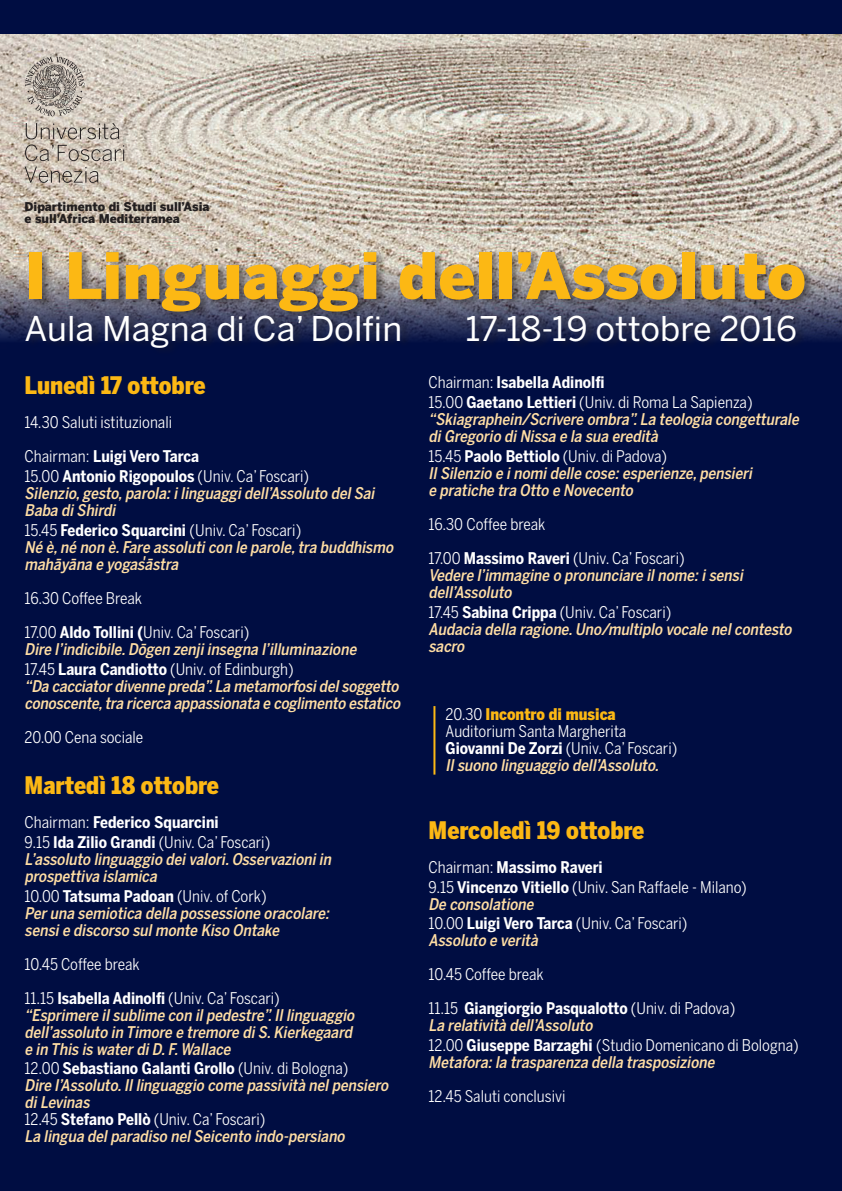
<style>
.page{position:relative;width:842px;height:1191px;background:#000d42}
.page>*{position:absolute;margin:0;border:0;box-sizing:border-box;transform-origin:0 0}
.t1{font:900 63.2px "Benton Sans";color:#fcb814}
.t2{font:33.8px "Benton Sans";color:#fff}
.t3{font:900 24px "Benton Sans Cond";color:#fcb814}
.t4{font:italic 500 16px/17px "Benton Sans Cond";color:#ffdea4}
.t5{font:16px/34px "Benton Sans Cond";color:#fff}
.t6{font:700 16px/19.8px "Benton Sans Cond";color:#fff}
.t7{font:900 12px/12px "Benton Sans";color:#231f20}
.s1{font-weight:700}
.s2{font-weight:400;font-style:normal;color:#fff}
.s3{font-weight:700;font-style:normal;color:#fff}
.s4{font-weight:400}
.s5{font-weight:900;color:#fcb814}
.s6{font-weight:500;font-style:italic;color:#ffdea4}
</style>
<div class="page">
<img style="left:0;top:34px;width:842px;height:306px">
<div style="left:25px;top:248px;width:791px;height:108px;background:#231f20;opacity:.5"></div>
<svg style="left:25px;top:57px;width:59px;height:59px;background:#aca49b"></svg>
<svg style="left:25px;top:123px;width:99px;height:60px;background:#b9afa3"></svg>
<hr style="left:433px;top:706px;width:2px;height:68px;background:#fcb814">
<p class="t7" style="left:25px;top:200px;width:186px">Dipartimento di Studi sull’Asia e sull’Africa Mediterranea</p>
<h1 class="t1" style="left:25px;top:238px;width:783px">I Linguaggi dell’Assoluto</h1>
<h2 class="t2" style="left:25px;top:309px;width:379px">Aula Magna di Ca’ Dolfin</h2>
<h2 class="t2" style="left:465px;top:309px;width:333px">17-18-19 ottobre 2016</h2>
<h3 class="t3" style="left:25px;top:371px;width:183px">Lunedì 17 ottobre</h3>
<p class="t5" style="left:25px;top:405px;width:176px">14.30 Saluti istituzionali<br>Chairman: <span class="s1">Luigi Vero Tarca</span></p>
<p class="t4" style="left:25px;top:467px;width:355px"><span class="s2">15.00</span> <span class="s3">Antonio Rigopoulos</span> <span class="s2">(Univ. Ca’ Foscari)<br></span>Silenzio,gesto,parola:ilinguaggidell’Assoluto delSai<br>Baba diShirdi</p>
<p class="t4" style="left:25px;top:521px;width:373px"><span class="s2">15.45</span> <span class="s3">Federico Squarcini</span> <span class="s2">(Univ. Ca’ Foscari)<br></span>Né è,né non è.Fare assoluticon le parole,tra buddhismo maha¯ya¯na e yogas'a¯stra</p>
<p class="t5" style="left:25px;top:581px;width:226px">16.30 Coffee Break<br>17.00 <span class="s1">Aldo Tollini (</span>Univ. Ca’ Foscari)</p>
<p class="t4" style="left:25px;top:639px;width:337px;line-height:19.8px">Dire l’indicibile.Do¯gen zenjiinsegna l’illuminazione<br><span class="s2">17.45</span> <span class="s3">Laura Candiotto</span> <span class="s2">(Univ. of Edinburgh)</span></p>
<p class="t4" style="left:25px;top:677px;width:381px">“Da cacciatordivenne preda”.La metamorfosidelsoggetto conoscente,tra ricerca appassionata e coglimento estatico</p>
<p class="t5" style="left:25px;top:720px;width:120px">20.00 Cena sociale</p>
<h3 class="t3" style="left:25px;top:771px;width:196px">Martedì 18 ottobre</h3>
<p class="t6" style="left:25px;top:812px;width:247px"><span class="s4">Chairman:</span> Federico Squarcini<br><span class="s4">9.15</span> Ida Zilio Grandi <span class="s4">(Univ. Ca’ Foscari)</span></p>
<p class="t4" style="left:25px;top:850px;width:311px">L’assoluto linguaggio deivalori.Osservazioniin prospettiva islamica</p>
<p class="t4" style="left:25px;top:887px;width:309px"><span class="s2">10.00</span> <span class="s3">Tatsuma Padoan</span> <span class="s2">(Univ. of Cork)<br></span>Peruna semiotica della possessione oracolare: sensie discorso sulmonte Kiso Ontake</p>
<p class="t5" style="left:25px;top:946px;width:257px">10.45 Coffee break<br>11.15 <span class="s1">Isabella Adinolfi</span> (Univ. Ca’ Foscari)</p>
<p class="t4" style="left:25px;top:1006px;width:335px">“Esprimere ilsublime con ilpedestre”.Illinguaggio dell’assoluto in Timore e tremore diS.Kierkegaard e in This is waterdiD.F.Wallace</p>
<p class="t4" style="left:25px;top:1060px;width:369px"><span class="s2">12.00</span> <span class="s3">Sebastiano Galanti Grollo</span> <span class="s2">(Univ. di Bologna)<br></span>Dire l’Assoluto.Illinguaggio come passività nelpensiero diLevinas<br><span class="s2">12.45</span> <span class="s3">Stefano Pellò</span> <span class="s2">(Univ. Ca’ Foscari)<br></span>La lingua delparadiso nelSeicento indo-persiano</p>
<p class="t5" style="left:429px;top:372px;width:326px;line-height:19.8px">Chairman: <span class="s1">Isabella Adinolfi<br></span>15.00 <span class="s1">Gaetano Lettieri</span> (Univ. di Roma La Sapienza)</p>
<p class="t4" style="left:428px;top:410px;width:375px">“Skiagraphein/Scrivere ombra”.La teologia congetturale diGregorio diNissa e la sua eredità</p>
<p class="t4" style="left:429px;top:447px;width:328px"><span class="s2">15.45</span> <span class="s3">Paolo Bettiolo</span> <span class="s2">(Univ. di Padova)<br></span>IlSilenzio e inomidelle cose:esperienze,pensieri e pratiche tra Otto e Novecento</p>
<p class="t5" style="left:429px;top:507px;width:258px">16.30 Coffee break<br>17.00 <span class="s1">Massimo Raveri</span> (Univ. Ca’ Foscari)</p>
<p class="t4" style="left:428px;top:566px;width:319px">Vedere l’immagine o pronunciare ilnome:isensi dell’Assoluto</p>
<p class="t4" style="left:428px;top:603px;width:368px"><span class="s2">17.45</span> <span class="s3">Sabina Crippa</span> <span class="s2">(Univ. Ca’ Foscari)<br></span>Audacia della ragione.Uno/multiplo vocale nelcontesto sacro</p>
<p class="t5" style="left:446px;top:705px;width:233px;line-height:17px">20.30 <span class="s5">Incontro di musica<br></span>Auditorium Santa Margherita<br><span class="s1">Giovanni De Zorzi</span> (Univ. Ca’ Foscari)<br><span class="s6">Ilsuono linguaggio dell’Assoluto.</span></p>
<h3 class="t3" style="left:429px;top:815px;width:217px">Mercoledì 19 ottobre</h3>
<p class="t5" style="left:429px;top:857px;width:320px;line-height:19.8px">Chairman: <span class="s1">Massimo Raveri<br></span>9.15 <span class="s1">Vincenzo Vitiello</span> (Univ. San Raffaele - Milano)</p>
<p class="t5" style="left:429px;top:893px;width:260px;line-height:19.8px"><span class="s6">De consolatione<br></span>10.00 <span class="s1">Luigi Vero Tarca</span> (Univ. Ca’ Foscari)</p>
<p class="t4" style="left:429px;top:932px;width:114px">Assoluto e verità</p>
<p class="t5" style="left:429px;top:957px;width:308px">10.45 Coffee break<br>11.15 <span class="s1">Giangiorgio Pasqualotto</span> (Univ. di Padova)</p>
<p class="t5" style="left:429px;top:1015px;width:372px;line-height:19.8px"><span class="s6">La relatività dell’Assoluto<br></span>12.00 <span class="s1">Giuseppe Barzaghi</span> (Studio Domenicano di Bologna)</p>
<p class="t4" style="left:429px;top:1053px;width:291px">Metafora:la trasparenza della trasposizione</p>
<p class="t5" style="left:429px;top:1079px;width:138px">12.45 Saluti conclusivi</p>
</div>
